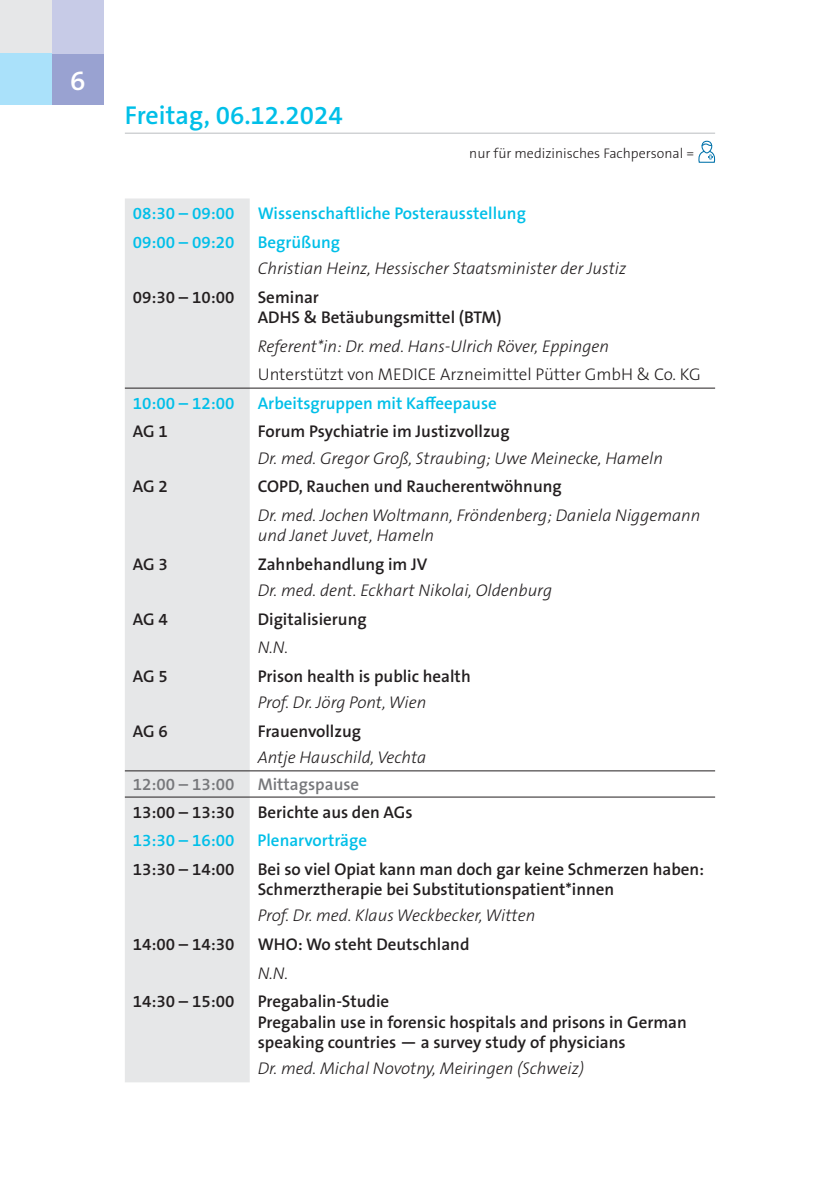
<style>
.page{position:relative;width:840px;height:1191px;background:#fff}
.page>*{position:absolute;margin:0;border:0;box-sizing:border-box;transform-origin:0 0}
.t1{font:600 28px "The Sans Os F";color:#fff}
.t2{font:600 26px "The Sans Os F";color:#00bfe8}
.t3{font:600 17px/20.4px "The Sans Os F";color:#231f20}
.t4{font:italic 300 17px/20.4px "The Sans Os F";color:#231f20}
.t5{font:600 17px "The Sans Os F";color:#00bfe8}
.t6{font:300 17px "The Sans Os F";color:#231f20}
.t7{font:600 17px "The Sans Os F";color:#77787b}
.t8{font:300 14px "The Sans Os F";color:#231f20}
</style>
<div class="page">
<div style="left:52px;top:53px;width:51px;height:52px;background:#99a2d1"></div>
<div style="left:52px;top:0;width:51px;height:53px;background:#c7cbe7"></div>
<div style="left:0;top:0;width:52px;height:53px;background:#e6e7e8"></div>
<div style="left:0;top:53px;width:52px;height:52px;background:#aae1fa"></div>
<hr style="left:125px;top:133px;width:589px;height:1px;background:#bbbdc0">
<div style="left:125px;top:198px;width:124px;height:884px;background:#e6e7e8"></div>
<hr style="left:125px;top:796px;width:589px;height:1px;background:#231f20">
<hr style="left:125px;top:388px;width:589px;height:1px;background:#231f20">
<hr style="left:125px;top:770px;width:589px;height:1px;background:#231f20">
<div style="left:701px;top:141px;width:11px;height:12px;border:1px solid #0072aa;border-radius:5px"></div>
<svg style="left:698px;top:143px;width:18px;height:20px"></svg>
<h1 class="t1" style="left:70px;top:66px;width:17px">6</h1>
<h2 class="t2" style="left:125px;top:102px;width:219px">Freitag, 06.12.2024</h2>
<p class="t8" style="left:469px;top:146px;width:226px">nur für medizinisches Fachpersonal =</p>
<p class="t5" style="left:133px;top:205px;width:103px">08:30 – 09:00</p>
<p class="t5" style="left:257px;top:205px;width:269px">Wissenschaftliche Posterausstellung</p>
<p class="t5" style="left:133px;top:233px;width:103px">09:00 – 09:20</p>
<p class="t5" style="left:257px;top:233px;width:84px">Begrüßung</p>
<p class="t4" style="left:257px;top:260px;width:370px">Christian Heinz, Hessischer Staatsminister der Justiz</p>
<p class="t3" style="left:133px;top:287px;width:103px">09:30 – 10:00</p>
<p class="t3" style="left:257px;top:287px;width:245px">Seminar<br>ADHS &amp; Betäubungsmittel (BTM)</p>
<p class="t4" style="left:257px;top:337px;width:353px">Referent*in: Dr. med. Hans-Ulrich Röver, Eppingen</p>
<p class="t6" style="left:257px;top:366px;width:444px">Unterstützt von MEDICE Arzneimittel Pütter GmbH &amp; Co. KG</p>
<p class="t5" style="left:133px;top:394px;width:103px">10:00 – 12:00</p>
<p class="t5" style="left:257px;top:394px;width:240px">Arbeitsgruppen mit Kaffeepause</p>
<p class="t3" style="left:133px;top:422px;width:36px">AG 1</p>
<p class="t3" style="left:257px;top:422px;width:253px">Forum Psychiatrie im Justizvollzug</p>
<p class="t4" style="left:257px;top:449px;width:406px">Dr. med. Gregor Groß, Straubing; Uwe Meinecke, Hameln</p>
<p class="t3" style="left:133px;top:477px;width:36px">AG 2</p>
<p class="t3" style="left:257px;top:477px;width:305px">COPD, Rauchen und Raucherentwöhnung</p>
<p class="t4" style="left:257px;top:506px;width:444px">Dr. med. Jochen Woltmann, Fröndenberg; Daniela Niggemann und Janet Juvet, Hameln</p>
<p class="t3" style="left:133px;top:554px;width:36px">AG 3</p>
<p class="t3" style="left:257px;top:554px;width:171px">Zahnbehandlung im JV</p>
<p class="t4" style="left:257px;top:582px;width:296px">Dr. med. dent. Eckhart Nikolai, Oldenburg</p>
<p class="t3" style="left:133px;top:609px;width:36px">AG 4</p>
<p class="t3" style="left:257px;top:609px;width:110px">Digitalisierung</p>
<p class="t4" style="left:257px;top:639px;width:32px">N.N.</p>
<p class="t3" style="left:133px;top:666px;width:36px">AG 5</p>
<p class="t3" style="left:257px;top:666px;width:214px">Prison health is public health</p>
<p class="t4" style="left:257px;top:694px;width:170px">Prof. Dr. Jörg Pont, Wien</p>
<p class="t3" style="left:133px;top:721px;width:36px">AG 6</p>
<p class="t3" style="left:257px;top:721px;width:105px">Frauenvollzug</p>
<p class="t4" style="left:257px;top:748px;width:170px">Antje Hauschild, Vechta</p>
<p class="t7" style="left:133px;top:776px;width:103px">12:00 – 13:00</p>
<p class="t7" style="left:257px;top:776px;width:103px">Mittagspause</p>
<p class="t3" style="left:133px;top:802px;width:103px">13:00 – 13:30</p>
<p class="t3" style="left:257px;top:802px;width:156px">Berichte aus den AGs</p>
<p class="t5" style="left:133px;top:832px;width:103px">13:30 – 16:00</p>
<p class="t5" style="left:257px;top:832px;width:111px">Plenarvorträge</p>
<p class="t3" style="left:133px;top:859px;width:103px">13:30 – 14:00</p>
<p class="t3" style="left:257px;top:859px;width:448px">Bei so viel Opiat kann man doch gar keine Schmerzen haben:<br>Schmerztherapie bei Substitutionspatient*innen</p>
<p class="t4" style="left:257px;top:907px;width:279px">Prof. Dr. med. Klaus Weckbecker, Witten</p>
<p class="t3" style="left:133px;top:935px;width:103px">14:00 – 14:30</p>
<p class="t3" style="left:257px;top:935px;width:213px">WHO: Wo steht Deutschland</p>
<p class="t4" style="left:257px;top:964px;width:32px">N.N.</p>
<p class="t3" style="left:133px;top:992px;width:103px">14:30 – 15:00</p>
<p class="t3" style="left:257px;top:992px;width:430px">Pregabalin-Studie<br>Pregabalin use in forensic hospitals and prisons in German speaking countries — a survey study of physicians</p>
<p class="t4" style="left:257px;top:1060px;width:327px">Dr. med. Michal Novotny, Meiringen (Schweiz)</p>
</div>
